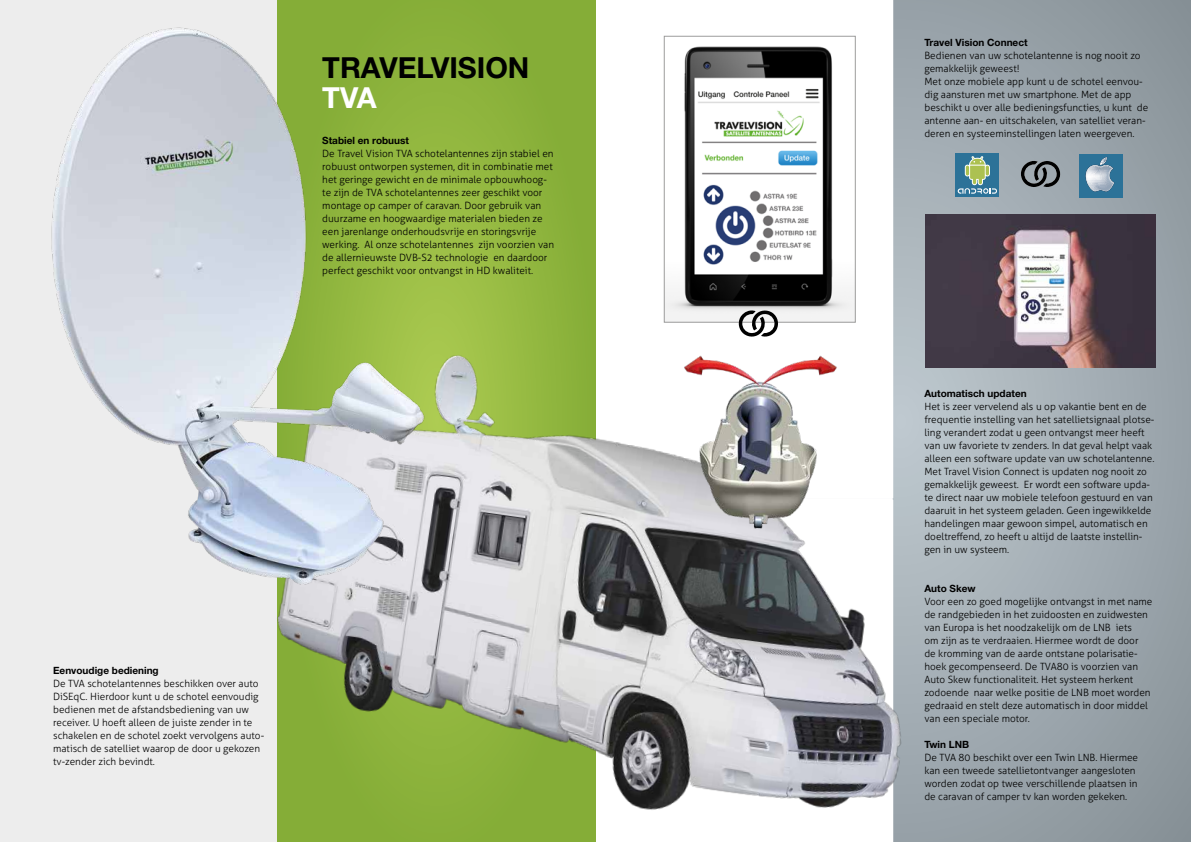
<style>
.page{position:relative;width:1191px;height:842px;background:#fff}
.page>*{position:absolute;margin:0;border:0;box-sizing:border-box;transform-origin:0 0}
.t1{font:700 29px "Helvetica Neue LT Std";color:#000}
.t2{font:700 29px "Helvetica Neue LT Std";color:#fff}
.t3{font:300 10px/13px "Aller";color:#000}
.t4{font:700 10px "Helvetica Neue LT Std";color:#000}
</style>
<div class="page">
<svg style="left:893px;top:0;width:298px;height:842px;background:#9aa4ab"></svg>
<div style="left:0;top:0;width:277px;height:842px;background:#ededed"></div>
<svg style="left:595px;top:0;width:261px;height:232px"></svg>
<svg style="left:277px;top:0;width:318px;height:232px;background:#89b03a"></svg>
<img style="left:206px;top:232px;width:788px;height:610px">
<img style="left:26px;top:14px;width:425px;height:583px">
<svg style="left:1019px;top:159px;width:42px;height:29px"></svg>
<img style="left:925px;top:214px;width:230px;height:153px">
<img style="left:666px;top:38px;width:187px;height:282px">
<div style="left:664px;top:36px;width:191px;height:286px;border:1px solid #9d9d9c"></div>
<img style="left:650px;top:347px;width:215px;height:215px">
<div style="left:955px;top:153px;width:44px;height:44px;background:#2c7298"></div>
<svg style="left:957px;top:156px;width:40px;height:38px"></svg>
<div style="left:1079px;top:154px;width:43px;height:43px;background:#2c7298"></div>
<svg style="left:1085px;top:157px;width:29px;height:35px"></svg>
<svg style="left:737px;top:309px;width:42px;height:29px"></svg>
<h1 class="t1" style="left:322px;top:50px;width:209px">TRAVELVISION</h1>
<h1 class="t2" style="left:322px;top:80px;width:56px">TVA</h1>
<p class="t4" style="left:322px;top:134px;width:88px">Stabiel en robuust</p>
<p class="t3" style="left:322px;top:147px;width:233px">De Travel Vision TVA schotelantennes zijn stabiel en robuust ontworpen systemen, dit in combinatie met het geringe gewicht en de minimale opbouwhoog&shy;te zijn de TVA schotelantennes zeer geschikt voor montage op camper of caravan. Door gebruik van duurzame en hoogwaardige materialen bieden ze een jarenlange onderhoudsvrije en storingsvrije werking. Al onze schotelantennes zijn voorzien van de allernieuwste DVB-S2 technologie en daardoor perfect geschikt voor ontvangst in HD kwaliteit.</p>
<p class="t4" style="left:53px;top:664px;width:107px">Eenvoudige bediening</p>
<p class="t3" style="left:53px;top:677px;width:212px">De TVA schotelantennes beschikken over auto DiSEqC. Hierdoor kunt u de schotel eenvoudig bedienen met de afstandsbediening van uw receiver. U hoeft alleen de juiste zender in te schakelen en de schotel zoekt vervolgens auto&shy;matisch de satelliet waarop de door u gekozen tv-zender zich bevindt.</p>
<p class="t4" style="left:924px;top:36px;width:105px">Travel Vision Connect</p>
<p class="t3" style="left:924px;top:49px;width:225px">Bedienen van uw schotelantenne is nog nooit zo gemakkelijk geweest!<br>Met onze mobiele app kunt u de schotel eenvou&shy;dig aansturen met uw smartphone. Met de app beschikt u over alle bedieningsfuncties, u kunt de antenne aan- en uitschakelen, van satelliet veran&shy;deren en systeeminstellingen laten weergeven.</p>
<p class="t4" style="left:924px;top:387px;width:104px">Automatisch updaten</p>
<p class="t3" style="left:924px;top:400px;width:231px">Het is zeer vervelend als u op vakantie bent en de frequentie instelling van het satellietsignaal plotse&shy;ling verandert zodat u geen ontvangst meer heeft van uw favoriete tv zenders. In dat geval helpt vaak alleen een software update van uw schotelantenne.<br>Met Travel Vision Connect is updaten nog nooit zo gemakkelijk geweest. Er wordt een software upda&shy;te direct naar uw mobiele telefoon gestuurd en van daaruit in het systeem geladen. Geen ingewikkelde handelingen maar gewoon simpel, automatisch en doeltreffend, zo heeft u altijd de laatste instellin&shy;gen in uw systeem.</p>
<p class="t4" style="left:924px;top:582px;width:53px">Auto Skew</p>
<p class="t3" style="left:924px;top:595px;width:229px">Voor een zo goed mogelijke ontvangst in met name de randgebieden in het zuidoosten en zuidwesten van Europa is het noodzakelijk om de LNB iets<br>om zijn as te verdraaien. Hiermee wordt de door<br>de kromming van de aarde ontstane polarisatie&shy;hoek gecompenseerd. De TVA80 is voorzien van Auto Skew functionaliteit. Het systeem herkent zodoende naar welke positie de LNB moet worden gedraaid en stelt deze automatisch in door middel van een speciale motor.</p>
<p class="t4" style="left:924px;top:738px;width:46px">Twin LNB</p>
<p class="t3" style="left:924px;top:751px;width:215px">De TVA 80 beschikt over een Twin LNB. Hiermee kan een tweede satellietontvanger aangesloten worden zodat op twee verschillende plaatsen in de caravan of camper tv kan worden gekeken.</p>
</div>
